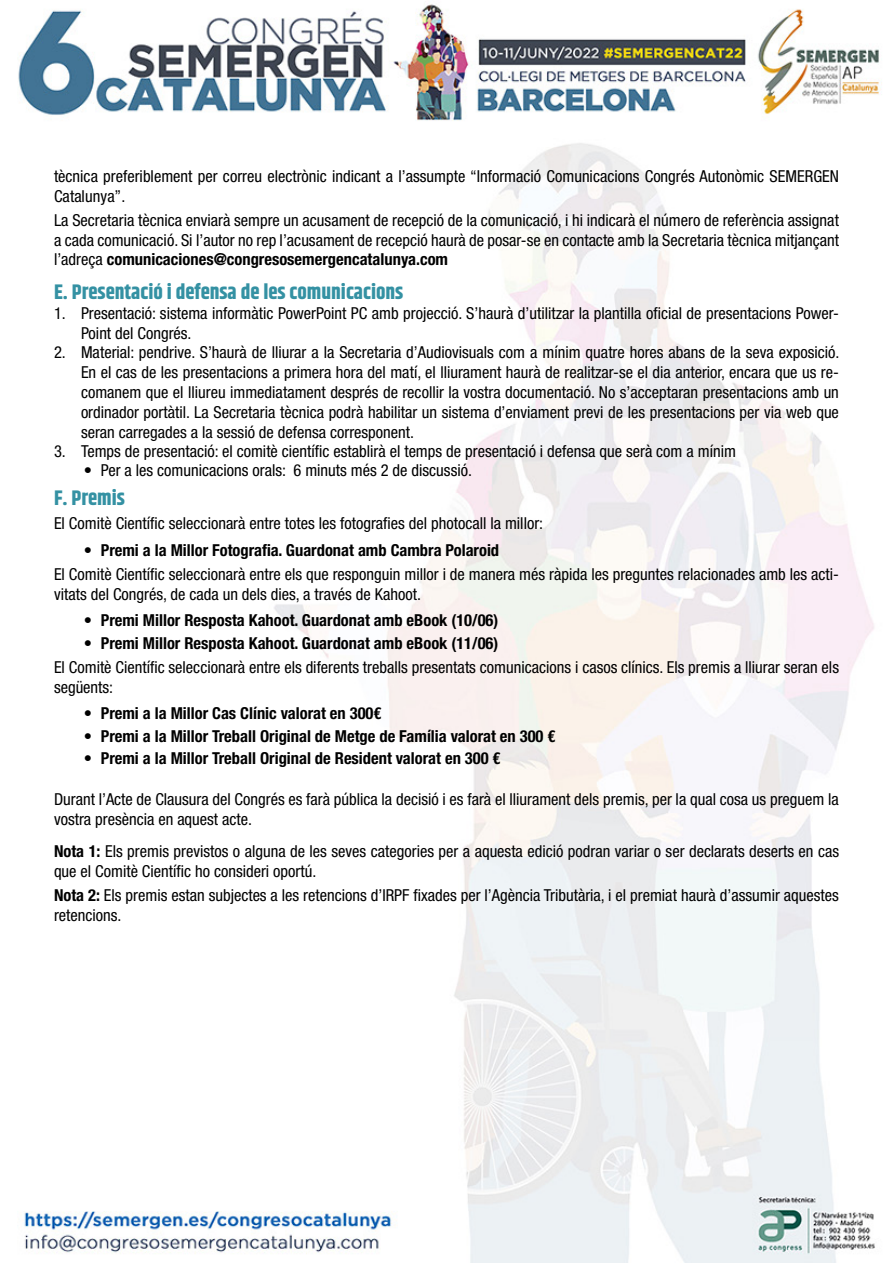
<style>
.page{position:relative;width:893px;height:1263px;background:#fff}
.page>*{position:absolute;margin:0;border:0;box-sizing:border-box;transform-origin:0 0}
.t1{font:700 21px "Khand";color:#3491a3}
.t2{font:condensed 16.5px/19.8px "Helvetica Neue LT Std";color:#000}
.t3{font:700 condensed 16.5px "Helvetica Neue LT Std";color:#000}
.s1{font-weight:700}
</style>
<div class="page">
<img style="left:18px;top:4px;width:864px;height:1259px">
<p class="t2" style="left:54px;top:166px;width:786px">tècnica preferiblement per correu electrònic indicant a l’assumpte “Informació Comunicacions Congrés Autonòmic SEMERGEN<br>Catalunya”.</p>
<p class="t2" style="left:54px;top:210px;width:787px;text-align:justify">La Secretaria tècnica enviarà sempre un acusament de recepció de la comunicació, i hi indicarà el número de referència assignat a cada comunicació. Si l’autor no rep l’acusament de recepció haurà de posar-se en contacte amb la Secretaria tècnica mitjançant l’adreça <span class="s1">comunicaciones@congresosemergencatalunya.com</span></p>
<p class="t1" style="left:54px;top:277px;width:351px">E. Presentació i defensa de les comunicacions</p>
<p class="t2" style="left:81px;top:303px;width:759px;text-indent:-27px">1. Presentació: sistema informàtic PowerPoint PC amb projecció. S’haurà d’utilitzar la plantilla oficial de presentacions Power-<br>Point del Congrés.</p>
<p class="t2" style="left:81px;top:343px;width:760px;text-align:justify;text-indent:-27px">2. Material: pendrive. S’haurà de lliurar a la Secretaria d’Audiovisuals com a mínim quatre hores abans de la seva exposició.<br>En el cas de les presentacions a primera hora del matí, el lliurament haurà de realitzar-se el dia anterior, encara que us re&shy;comanem que el lliureu immediatament després de recollir la vostra documentació. No s’acceptaran presentacions amb un ordinador portàtil. La Secretaria tècnica podrà habilitar un sistema d’enviament previ de les presentacions per via web que seran carregades a la sessió de defensa corresponent.</p>
<p class="t2" style="left:54px;top:442px;width:683px">3. Temps de presentació: el comitè científic establirà el temps de presentació i defensa que serà com a mínim</p>
<p class="t2" style="left:84px;top:460px;width:390px">• Per a les comunicacions orals: 6 minuts més 2 de discussió.</p>
<p class="t1" style="left:54px;top:483px;width:72px">F. Premis</p>
<p class="t2" style="left:54px;top:513px;width:491px">El Comitè Científic seleccionarà entre totes les fotografies del photocall la millor:</p>
<p class="t3" style="left:84px;top:540px;width:417px">• Premi a la Millor Fotografia. Guardonat amb Cambra Polaroid</p>
<p class="t2" style="left:54px;top:564px;width:786px">El Comitè Científic seleccionarà entre els que responguin millor i de manera més ràpida les preguntes relacionades amb les acti&shy;vitats del Congrés, de cada un dels dies, a través de Kahoot.</p>
<p class="t3" style="left:84px;top:610px;width:416px">• Premi Millor Resposta Kahoot. Guardonat amb eBook (10/06)</p>
<p class="t3" style="left:84px;top:633px;width:416px">• Premi Millor Resposta Kahoot. Guardonat amb eBook (11/06)</p>
<p class="t2" style="left:54px;top:657px;width:786px">El Comitè Científic seleccionarà entre els diferents treballs presentats comunicacions i casos clínics. Els premis a lliurar seran els següents:</p>
<p class="t3" style="left:84px;top:703px;width:299px">• Premi a la Millor Cas Clínic valorat en 300€</p>
<p class="t3" style="left:84px;top:726px;width:473px">• Premi a la Millor Treball Original de Metge de Família valorat en 300 €</p>
<p class="t3" style="left:84px;top:748px;width:418px">• Premi a la Millor Treball Original de Resident valorat en 300 €</p>
<p class="t2" style="left:54px;top:789px;width:786px">Durant l’Acte de Clausura del Congrés es farà pública la decisió i es farà el lliurament dels premis, per la qual cosa us preguem la vostra presència en aquest acte.</p>
<p class="t2" style="left:54px;top:842px;width:787px"><span class="s1">Nota 1:</span> Els premis previstos o alguna de les seves categories per a aquesta edició podran variar o ser declarats deserts en cas que el Comitè Científic ho consideri oportú.</p>
<p class="t2" style="left:54px;top:885px;width:786px"><span class="s1">Nota 2:</span> Els premis estan subjectes a les retencions d’IRPF fixades per l’Agència Tributària, i el premiat haurà d’assumir aquestes retencions.</p>
</div>
